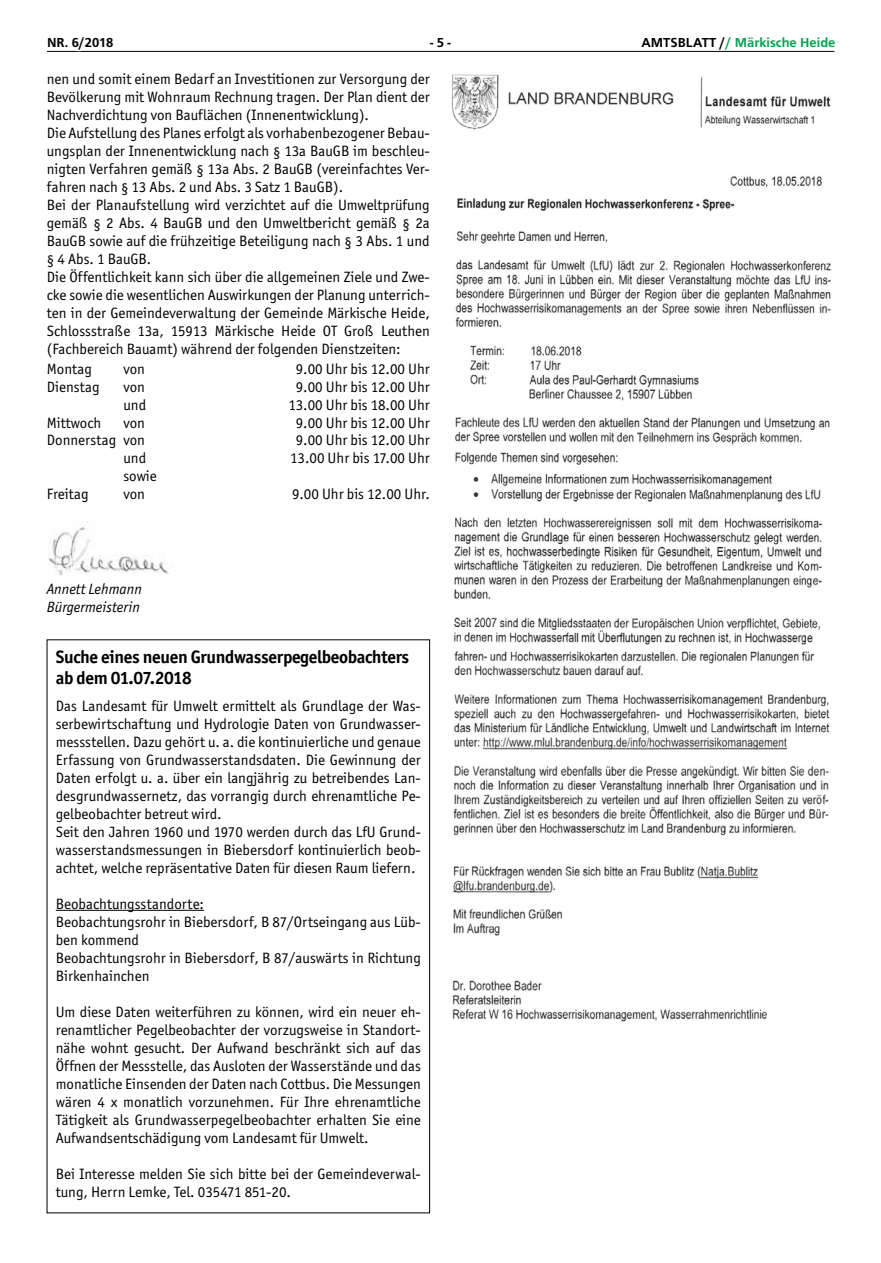
<style>
.page{position:relative;width:881px;height:1263px;background:#fff}
.page>*{position:absolute;margin:0;border:0;box-sizing:border-box;transform-origin:0 0}
.t1{font:700 18px/21.6px "Officina San ITC";letter-spacing:-.02em;color:#000}
.t2{font:15px/18px "Officina San ITC";color:#000}
.t3{font:italic 15px/18px "Officina San ITC";color:#000}
.t4{font:500 13.5px "Frutus T";color:#00a651}
.t5{font:500 13.5px "Frutus T";color:#000}
.s1{color:#000}
</style>
<div class="page">
<hr style="left:47px;top:51px;width:787px;height:1px;background:#000">
<svg style="left:47px;top:50px;width:74px;height:2px"></svg>
<svg style="left:636px;top:50px;width:83px;height:2px"></svg>
<svg style="left:732px;top:50px;width:103px;height:2px"></svg>
<img style="left:48px;top:521px;width:121px;height:54px">
<hr style="left:56px;top:910px;width:148px;height:1px;background:#000">
<img style="left:451px;top:74px;width:381px;height:571px">
<img style="left:452px;top:651px;width:378px;height:371px">
<p class="t5" style="left:47px;top:34px;width:68px">N r. 6/2018</p>
<p class="t5" style="left:430px;top:34px;width:22px">- 5 -</p>
<p class="t4" style="left:641px;top:34px;width:195px"><span class="s1">AMTSBLATT /</span>/ Märkische Heide</p>
<p class="t2" style="left:47px;top:70px;width:384px">nen und somit einem Bedarf an Investitionen zur Versorgung der Bevölkerung mit Wohnraum Rechnung tragen. Der Plan dient der Nachverdichtung von Bauflächen (Innenentwicklung).<br>Die Aufstellung des Planes erfolgt als vorhabenbezogener Bebau&shy;ungsplan der Innenentwicklung nach § 13a BauGB im beschleu&shy;nigten Verfahren gemäß § 13a Abs. 2 BauGB (vereinfachtes Ver&shy;fahren nach § 13 Abs. 2 und Abs. 3 Satz 1 BauGB).<br>Bei der Planaufstellung wird verzichtet auf die Umweltprüfung gemäß § 2 Abs. 4 BauGB und den Umweltbericht gemäß § 2a BauGB sowie auf die frühzeitige Beteiligung nach § 3 Abs. 1 und § 4 Abs. 1 BauGB.<br>Die Öffentlichkeit kann sich über die allgemeinen Ziele und Zwe&shy;cke sowie die wesentlichen Auswirkungen der Planung unterrich&shy;ten in der Gemeindeverwaltung der Gemeinde Märkische Heide, Schlossstraße 13a, 15913 Märkische Heide OT Groß Leuthen (Fachbereich Bauamt) während der folgenden Dienstzeiten:</p>
<p class="t2" style="left:47px;top:360px;width:47px">Montag</p>
<p class="t2" style="left:123px;top:360px;width:23px">von</p>
<p class="t2" style="left:295px;top:360px;width:135px">9.00 Uhr bis 12.00 Uhr</p>
<p class="t2" style="left:47px;top:378px;width:54px">Dienstag</p>
<p class="t2" style="left:123px;top:378px;width:24px">von und</p>
<p class="t2" style="left:288px;top:378px;width:143px;text-align:center">9.00 Uhr bis 12.00 Uhr<br>13.00 Uhr bis 18.00 Uhr</p>
<p class="t2" style="left:47px;top:413px;width:56px">Mittwoch</p>
<p class="t2" style="left:123px;top:413px;width:23px">von</p>
<p class="t2" style="left:295px;top:413px;width:135px">9.00 Uhr bis 12.00 Uhr</p>
<p class="t2" style="left:123px;top:431px;width:35px;text-indent:-77px">Donnerstag von und sowie</p>
<p class="t2" style="left:290px;top:431px;width:141px;text-align:center">9.00 Uhr bis 12.00 Uhr<br>13.00 Uhr bis 17.00 Uhr</p>
<p class="t2" style="left:47px;top:484px;width:43px">Freitag</p>
<p class="t2" style="left:123px;top:484px;width:23px">von</p>
<p class="t2" style="left:292px;top:484px;width:139px">9.00 Uhr bis 12.00 Uhr.</p>
<p class="t3" style="left:47px;top:580px;width:97px">Annett Lehmann<br>Bürgermeisterin</p>
<p class="t1" style="left:56px;top:646px;width:355px">Suche eines neuen Grundwasserpegelbeobachters ab dem 01.07.2018</p>
<p class="t2" style="left:56px;top:697px;width:366px">Das Landesamt für Umwelt ermittelt als Grundlage der Was&shy;serbewirtschaftung und Hydrologie Daten von Grundwasser&shy;messstellen. Dazu gehört u. a. die kontinuierliche und genaue Erfassung von Grundwasserstandsdaten. Die Gewinnung der Daten erfolgt u. a. über ein langjährig zu betreibendes Lan&shy;desgrundwassernetz, das vorrangig durch ehrenamtliche Pe&shy;gelbeobachter betreut wird.<br>Seit den Jahren 1960 und 1970 werden durch das LfU Grund&shy;wasserstandsmessungen in Biebersdorf kontinuierlich beob&shy;achtet, welche repräsentative Daten für diesen Raum liefern.</p>
<p class="t2" style="left:56px;top:895px;width:366px">Beobachtungsstandorte:<br>Beobachtungsrohr in Biebersdorf, B 87/Ortseingang aus Lüb&shy;ben kommend<br>Beobachtungsrohr in Biebersdorf, B 87/auswärts in Richtung Birkenhainchen</p>
<p class="t2" style="left:56px;top:1003px;width:366px;text-align:justify">Um diese Daten weiterführen zu können, wird ein neuer eh&shy;renamtlicher Pegelbeobachter der vorzugsweise in Standort&shy;nähe wohnt gesucht. Der Aufwand beschränkt sich auf das Öffnen der Messstelle, das Ausloten der Wasserstände und das monatliche Einsenden der Daten nach Cottbus. Die Messungen wären 4 x monatlich vorzunehmen. Für Ihre ehrenamtliche Tätigkeit als Grundwasserpegelbeobachter erhalten Sie eine Aufwandsentschädigung vom Landesamt für Umwelt.</p>
<p class="t2" style="left:56px;top:1165px;width:366px">Bei Interesse melden Sie sich bitte bei der Gemeindeverwal&shy;tung, Herrn Lemke, Tel. 035471 851-20.</p>
</div>
